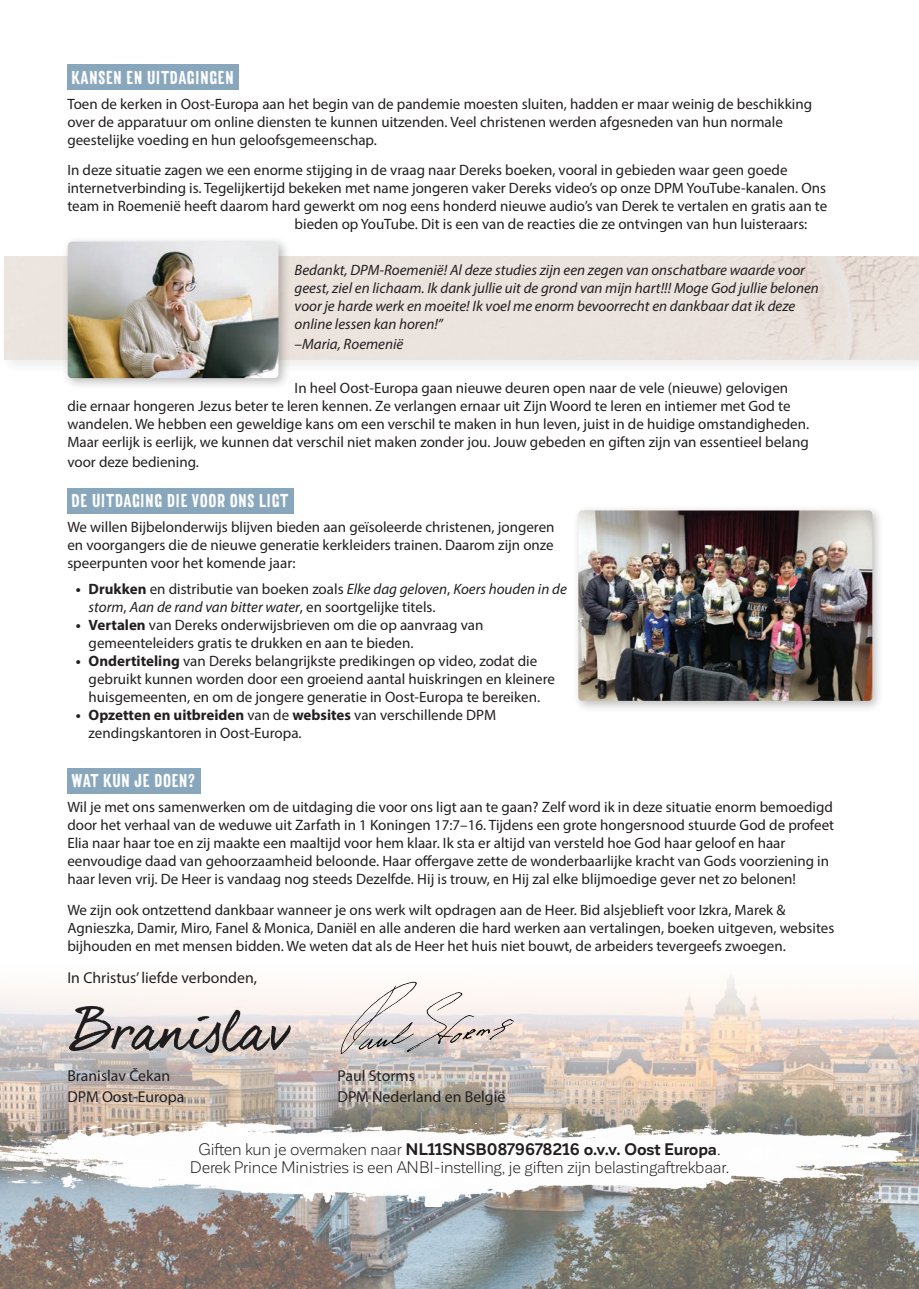
<style>
.page{position:relative;width:919px;height:1289px;background:#fff}
.page>*{position:absolute;margin:0;border:0;box-sizing:border-box;transform-origin:0 0}
.t1{font:18px "Canvas 3 D Sans Kerned";letter-spacing:.04em;color:#fff}
.t2{font:16.5px/18px "Corporative Sans";letter-spacing:-.015em;color:#231f20;text-align:center}
.t3{font:15.75px "Myriad Pro";color:#231f20}
.t4{font:15px/18px "Myriad Pro";color:#231f20}
.t5{font:italic 15px/18px "Myriad Pro";color:#231f20}
.s1{font-weight:700;font-style:normal}
.s2{font-style:normal}
.s3{font-weight:700}
</style>
<div class="page">
<img style="left:0;top:975px;width:918px;height:313px">
<div style="left:0;top:252px;width:918px;height:124px;background:#fafafa"></div>
<div style="left:4px;top:256px;width:914px;height:103px;background:#ebe3dd"></div>
<div style="left:62px;top:236px;width:229px;height:154px;background:#231f20;opacity:.3"></div>
<img style="left:68px;top:242px;width:210px;height:136px">
<div style="left:67px;top:65px;width:172px;height:25px;background:#89a7bc"></div>
<div style="left:67px;top:488px;width:227px;height:25px;background:#89a7bc"></div>
<div style="left:67px;top:768px;width:134px;height:25px;background:#89a7bc"></div>
<img style="left:0;top:1121px;width:918px;height:85px">
<img style="left:335px;top:976px;width:185px;height:87px">
<div style="left:572px;top:504px;width:312px;height:209px;background:#231f20;opacity:.3"></div>
<img style="left:578px;top:510px;width:294px;height:191px">
<img style="left:69px;top:1006px;width:222px;height:46px">
<p class="t1" style="left:72px;top:67px;width:163px">KANSEN EN UITDAGINGEN</p>
<p class="t4" style="left:67px;top:94px;width:746px">Toen de kerken in Oost-Europa aan het begin van de pandemie moesten sluiten, hadden er maar weinig de beschikking over de apparatuur om online diensten te kunnen uitzenden. Veel christenen werden afgesneden van hun normale geestelijke voeding en hun geloofsgemeenschap.</p>
<p class="t4" style="left:67px;top:161px;width:721px">In deze situatie zagen we een enorme stijging in de vraag naar Dereks boeken, vooral in gebieden waar geen goede</p>
<p class="t4" style="left:67px;top:179px;width:760px">internetverbinding is. Tegelijkertijd bekeken met name jongeren vaker Dereks video’s op onze DPM YouTube-kanalen. Ons</p>
<p class="t4" style="left:67px;top:197px;width:761px">team in Roemenië heeft daarom hard gewerkt om nog eens honderd nieuwe audio’s van Derek te vertalen en gratis aan te</p>
<p class="t4" style="left:294px;top:215px;width:514px">bieden op YouTube. Dit is een van de reacties die ze ontvingen van hun luisteraars:</p>
<p class="t5" style="left:294px;top:261px;width:525px">Bedankt, DPM-Roemenië! Al deze studies zijn een zegen van onschatbare waarde voor geest, ziel en lichaam. Ik dank jullie uit de grond van mijn hart!!! Moge God jullie belonen voor je harde werk en moeite! Ik voel me enorm bevoorrecht en dankbaar dat ik deze online lessen kan horen!”</p>
<p class="t5" style="left:294px;top:334px;width:110px">–Maria, Roemenië</p>
<p class="t4" style="left:67px;top:379px;width:743px;text-indent:227px">In heel Oost-Europa gaan nieuwe deuren open naar de vele (nieuwe) gelovigen die ernaar hongeren Jezus beter te leren kennen. Ze verlangen ernaar uit Zijn Woord te leren en intiemer met God te wandelen. We hebben een geweldige kans om een verschil te maken in hun leven, juist in de huidige omstandigheden.<br>Maar eerlijk is eerlijk, we kunnen dat verschil niet maken zonder jou. Jouw gebeden en giften zijn van essentieel belang</p>
<p class="t4" style="left:67px;top:452px;width:133px">voor deze bediening.</p>
<p class="t1" style="left:72px;top:490px;width:218px">DE UITDAGING DIE VOOR ONS LIGT</p>
<p class="t4" style="left:67px;top:517px;width:488px;text-align:justify">We willen Bijbelonderwijs blijven bieden aan geïsoleerde christenen, jongeren en voorgangers die de nieuwe generatie kerkleiders trainen. Daarom zijn onze speerpunten voor het komende jaar:</p>
<p class="t5" style="left:89px;top:580px;width:479px;text-indent:-13px"><span class="s1">• Drukken</span> <span class="s2">en distributie van boeken zoals</span> Elke dag geloven<span class="s2">,</span> Koers houden in de storm<span class="s2">,</span> Aan de rand van bitter water<span class="s2">, en soortgelijke titels.</span></p>
<p class="t4" style="left:89px;top:616px;width:396px;text-indent:-13px"><span class="s3">• Vertalen</span> van Dereks onderwijsbrieven om die op aanvraag van gemeenteleiders gratis te drukken en aan te bieden.</p>
<p class="t4" style="left:89px;top:652px;width:468px;text-indent:-13px"><span class="s3">• Ondertiteling</span> van Dereks belangrijkste predikingen op video, zodat die gebruikt kunnen worden door een groeiend aantal huiskringen en kleinere huisgemeenten, en om de jongere generatie in Oost-Europa te bereiken.</p>
<p class="t4" style="left:89px;top:706px;width:409px;text-indent:-13px"><span class="s3">• Opzetten en uitbreiden</span> van de <span class="s3">websites</span> van verschillende DPM zendingskantoren in Oost-Europa.</p>
<p class="t1" style="left:72px;top:769px;width:125px">WAT KUN JE DOEN?</p>
<p class="t4" style="left:67px;top:797px;width:768px">Wil je met ons samenwerken om de uitdaging die voor ons ligt aan te gaan? Zelf word ik in deze situatie enorm bemoedigd door het verhaal van de weduwe uit Zarfath in 1 Koningen 17:7–16. Tijdens een grote hongersnood stuurde God de profeet Elia naar haar toe en zij maakte een maaltijd voor hem klaar. Ik sta er altijd van versteld hoe God haar geloof en haar eenvoudige daad van gehoorzaamheid beloonde. Haar offergave zette de wonderbaarlijke kracht van Gods voorziening in haar leven vrij. De Heer is vandaag nog steeds Dezelfde. Hij is trouw, en Hij zal elke blijmoedige gever net zo belonen!</p>
<p class="t4" style="left:67px;top:900px;width:768px">We zijn ook ontzettend dankbaar wanneer je ons werk wilt opdragen aan de Heer. Bid alsjeblieft voor Izkra, Marek &amp;<br>Agnieszka, Damir, Miro, Fanel &amp; Monica, Daniël en alle anderen die hard werken aan vertalingen, boeken uitgeven, websites bijhouden en met mensen bidden. We weten dat als de Heer het huis niet bouwt, de arbeiders tevergeefs zwoegen.</p>
<p class="t3" style="left:67px;top:967px;width:191px">In Christus’ liefde verbonden,</p>
<p class="t3" style="left:67px;top:1066px;width:104px">Branislav Čekan</p>
<p class="t3" style="left:337px;top:1066px;width:79px">Paul Storms</p>
<p class="t3" style="left:67px;top:1087px;width:118px">DPM Oost-Europa</p>
<p class="t3" style="left:337px;top:1087px;width:169px">DPM Nederland en België</p>
<p class="t2" style="left:190px;top:1140px;width:541px">Giften kun je overmaken naar <span class="s3">NL11SNSB0879678216 o.v.v. Oost Europa</span>.<br>Derek Prince Ministries is een ANBI-instelling, je giften zijn belastingaftrekbaar.</p>
</div>
